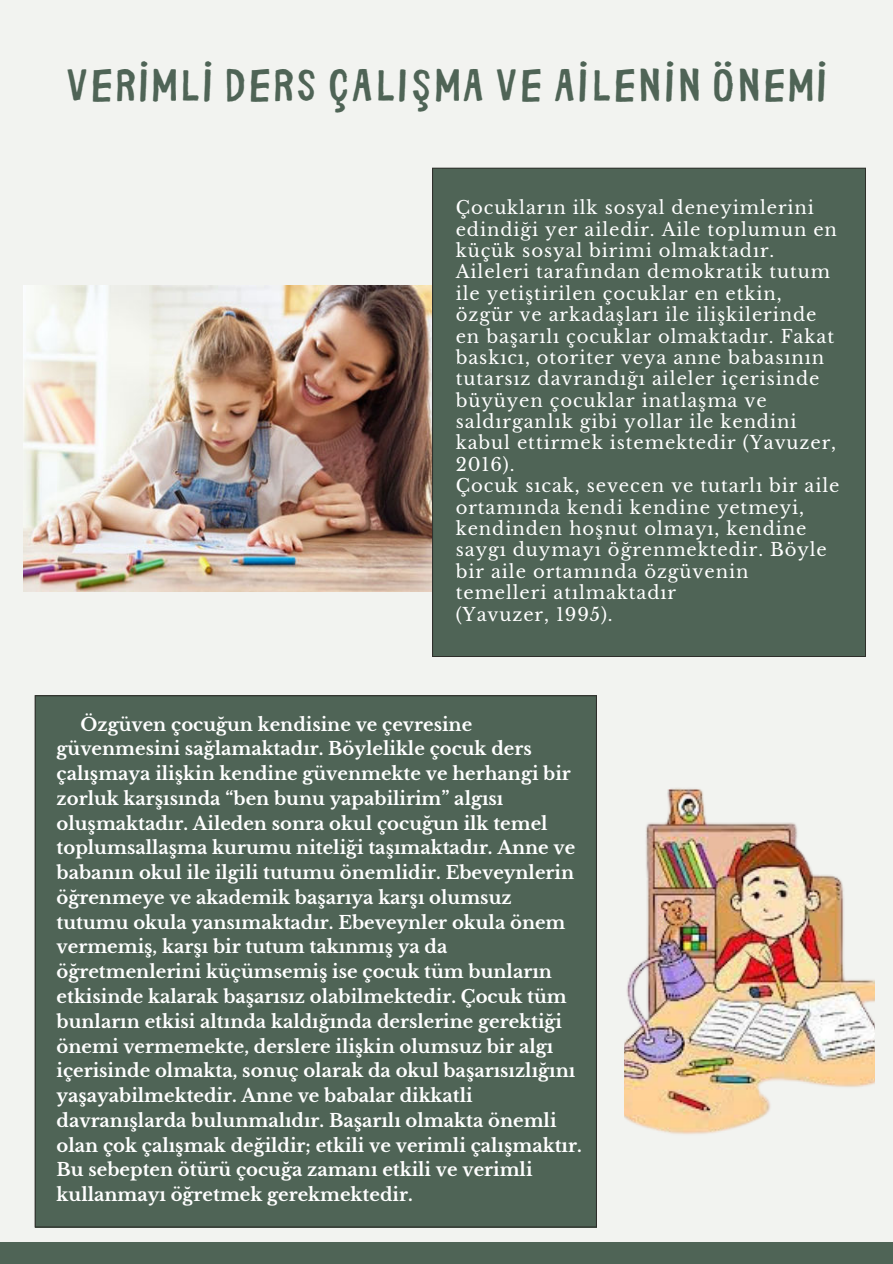
<style>
.page{position:relative;width:893px;height:1264px;background:#fff}
.page>*{position:absolute;margin:0;border:0;box-sizing:border-box;transform-origin:0 0}
.t1{font:45.45px "Bike Park";letter-spacing:.05em;color:#4f6456}
.t2{font:700 18px/24.8px "Libre Baskerville";color:#fff}
.t3{font:18px/21.3px "Libre Baskerville";letter-spacing:.05em;color:#fff}
</style>
<div class="page">
<div style="left:0;top:0;width:892px;height:1263px;background:#f2f3f0"></div>
<div style="left:35px;top:695px;width:562px;height:532px;background:#4f6456"></div>
<div style="left:0;top:1241px;width:892px;height:22px;background:#4f6456"></div>
<img style="left:624px;top:788px;width:250px;height:346px">
<img style="left:24px;top:285px;width:408px;height:306px">
<div style="left:432px;top:168px;width:434px;height:489px;background:#4f6456"></div>
<h1 class="t1" style="left:66px;top:47px;width:763px">VERİMLİ DERS ÇALIŞMA VE AİLENİN ÖNEMİ</h1>
<p class="t3" style="left:455px;top:197px;width:385px">Çocukların ilk sosyal deneyimlerini edindiği yer ailedir. Aile toplumun en küçük sosyal birimi olmaktadır.<br>Aileleri tarafından demokratik tutum ile yetiştirilen çocuklar en etkin, özgür ve arkadaşları ile ilişkilerinde en başarılı çocuklar olmaktadır. Fakat baskıcı, otoriter veya anne babasının tutarsız davrandığı aileler içerisinde büyüyen çocuklar inatlaşma ve saldırganlık gibi yollar ile kendini kabul ettirmek istemektedir (Yavuzer, 2016).<br>Çocuk sıcak, sevecen ve tutarlı bir aile ortamında kendi kendine yetmeyi, kendinden hoşnut olmayı, kendine saygı duymayı öğrenmektedir. Böyle bir aile ortamında özgüvenin temelleri atılmaktadır<br>(Yavuzer, 1995).</p>
<p class="t2" style="left:57px;top:712px;width:526px;text-indent:24px">Özgüven çocuğun kendisine ve çevresine güvenmesini sağlamaktadır. Böylelikle çocuk ders çalışmaya ilişkin kendine güvenmekte ve herhangi bir zorluk karşısında “ben bunu yapabilirim” algısı oluşmaktadır. Aileden sonra okul çocuğun ilk temel toplumsallaşma kurumu niteliği taşımaktadır. Anne ve babanın okul ile ilgili tutumu önemlidir. Ebeveynlerin öğrenmeye ve akademik başarıya karşı olumsuz tutumu okula yansımaktadır. Ebeveynler okula önem vermemiş, karşı bir tutum takınmış ya da öğretmenlerini küçümsemiş ise çocuk tüm bunların etkisinde kalarak başarısız olabilmektedir. Çocuk tüm bunların etkisi altında kaldığında derslerine gerektiği önemi vermemekte, derslere ilişkin olumsuz bir algı içerisinde olmakta, sonuç olarak da okul başarısızlığını yaşayabilmektedir. Anne ve babalar dikkatli davranışlarda bulunmalıdır. Başarılı olmakta önemli olan çok çalışmak değildir; etkili ve verimli çalışmaktır.<br>Bu sebepten ötürü çocuğa zamanı etkili ve verimli kullanmayı öğretmek gerekmektedir.</p>
</div>
